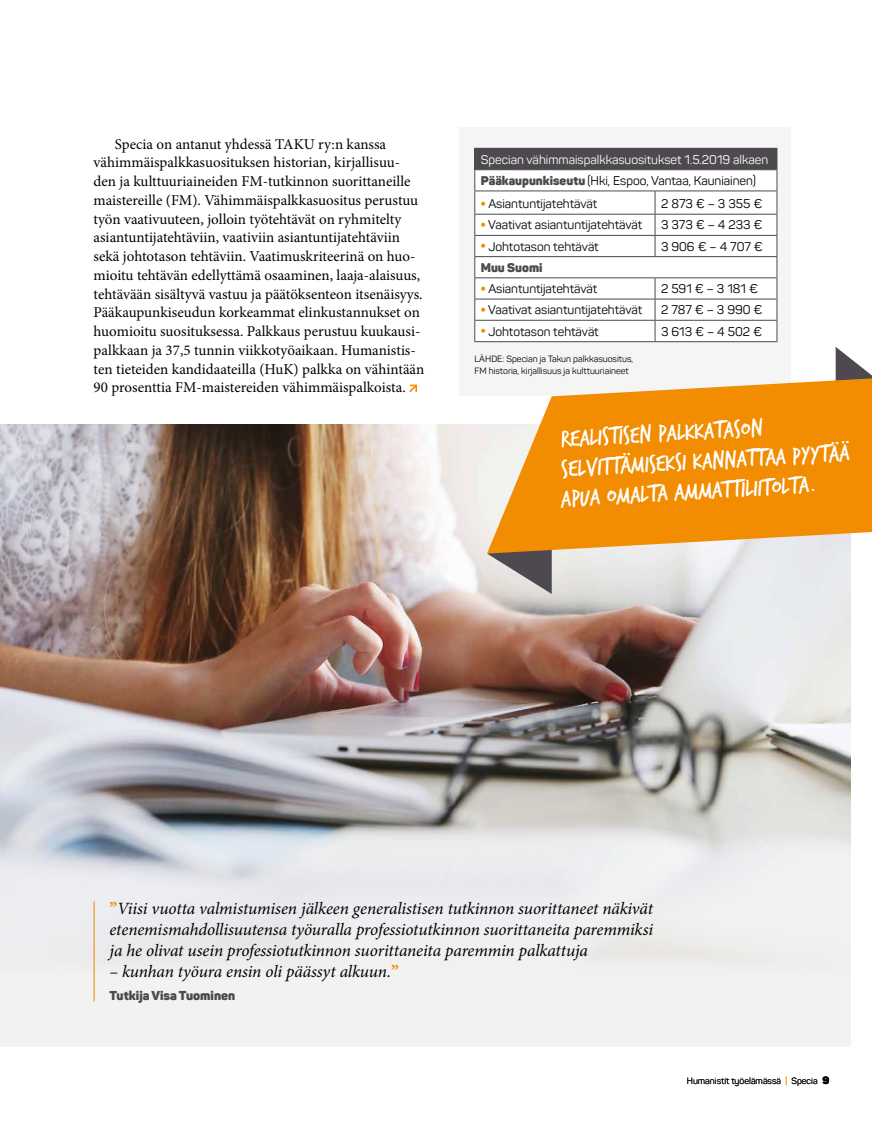
<style>
.page{position:relative;width:872px;height:1127px;background:#fff}
.page>*{position:absolute;margin:0;border:0;box-sizing:border-box;transform-origin:0 0}
.t1{font:25.5px/29.8px "Trash Hand";color:#fff}
.t2{font:italic 17.25px/21px "Minion Pro";letter-spacing:-.01em;color:#000;text-align:justify}
.t3{font:15px/18.8px "Minion Pro";color:#000}
.t4{font:900 12.75px "Panton";color:#4d494e}
.t5{font:12.45px "Panton";color:#000}
.t6{font:12.45px/21.1px "Panton";color:#fff}
.t7{font:900 12.45px "Panton";color:#4d494e}
.t8{font:9px/12px "Panton";color:#000}
.s1{font-weight:900;color:#4d494e}
.s2{color:#000}
.s3{font-weight:800;color:#f28c00}
.s4{font-weight:700;font-style:normal;color:#f28c00}
.s5{color:#f28c00}
.s6{font-weight:900;font-size:10.5px}
</style>
<div class="page">
<div style="left:0;top:424px;width:850px;height:622px;background:#f2f2f2"></div>
<img style="left:0;top:424px;width:850px;height:578px">
<div style="left:459px;top:128px;width:332px;height:268px;background:#f5f5f5"></div>
<div style="left:475px;top:148px;width:302px;height:22px;background:#4d494e"></div>
<div style="left:475px;top:170px;width:301px;height:171px;background:#fff"></div>
<hr style="left:474px;top:148px;width:181px;height:1px;background:#4d494e">
<hr style="left:474px;top:191px;width:181px;height:1px;background:#4d494e">
<hr style="left:655px;top:191px;width:122px;height:1px;background:#4d494e">
<svg style="left:654px;top:191px;width:1px;height:65px"></svg>
<hr style="left:474px;top:214px;width:181px;height:1px;background:#4d494e">
<hr style="left:655px;top:214px;width:122px;height:1px;background:#4d494e">
<hr style="left:474px;top:235px;width:181px;height:1px;background:#4d494e">
<hr style="left:655px;top:235px;width:122px;height:1px;background:#4d494e">
<hr style="left:474px;top:256px;width:181px;height:1px;background:#4d494e">
<hr style="left:655px;top:256px;width:122px;height:1px;background:#4d494e">
<svg style="left:474px;top:149px;width:1px;height:192px"></svg>
<hr style="left:474px;top:277px;width:181px;height:1px;background:#4d494e">
<hr style="left:655px;top:277px;width:122px;height:1px;background:#4d494e">
<svg style="left:654px;top:278px;width:1px;height:63px"></svg>
<svg style="left:776px;top:170px;width:1px;height:171px"></svg>
<hr style="left:474px;top:299px;width:181px;height:1px;background:#4d494e">
<hr style="left:655px;top:299px;width:122px;height:1px;background:#4d494e">
<hr style="left:474px;top:320px;width:181px;height:1px;background:#4d494e">
<hr style="left:655px;top:320px;width:122px;height:1px;background:#4d494e">
<hr style="left:474px;top:341px;width:181px;height:1px;background:#4d494e">
<hr style="left:655px;top:341px;width:122px;height:1px;background:#4d494e">
<svg style="left:409px;top:385px;width:8px;height:7px"></svg>
<svg style="left:487px;top:553px;width:65px;height:44px;background:#9c9798"></svg>
<svg style="left:835px;top:347px;width:37px;height:31px"></svg>
<svg style="left:487px;top:378px;width:385px;height:175px;fill:#f28c00"></svg>
<hr style="left:94px;top:901px;width:1px;height:100px;background:#f28c00">
<p class="t3" style="left:94px;top:134px;width:332px;text-indent:21px">Specia on antanut yhdessä TAKU ry:n kanssa vähimmäispalkkasuosituksen historian, kirjallisuu&shy;den ja kulttuuriaineiden FM-tutkinnon suorittaneille maistereille (FM). Vähimmäispalkkasuositus perustuu työn vaativuuteen, jolloin työtehtävät on ryhmitelty asiantuntijatehtäviin, vaativiin asiantuntijatehtäviin sekä johtotason tehtäviin. Vaatimuskriteerinä on huo&shy;mioitu tehtävän edellyttämä osaaminen, laaja-alaisuus, tehtävään sisältyvä vastuu ja päätöksenteon itsenäisyys.<br>Pääkaupunkiseudun korkeammat elinkustannukset on huomioitu suosituksessa. Palkkaus perustuu kuukausi&shy;palkkaan ja 37,5 tunnin viikkotyöaikaan. Humanistis&shy;ten tieteiden kandidaateilla (HuK) palkka on vähintään 90 prosenttia FM-maistereiden vähimmäispalkoista.</p>
<p class="t6" style="left:481px;top:149px;width:289px">Specian vähimmaispalkkasuositukset 1.5.2019 alkaen<br><span class="s1">Pääkaupunkiseutu</span> <span class="s2">(Hki, Espoo, Vantaa, Kauniainen)</span></p>
<p class="t5" style="left:481px;top:196px;width:118px"><span class="s3">•</span> Asiantuntijatehtävät</p>
<p class="t5" style="left:661px;top:196px;width:103px">2 873 € – 3 355 €</p>
<p class="t5" style="left:481px;top:217px;width:163px"><span class="s3">•</span> Vaativat asiantuntijatehtävät</p>
<p class="t5" style="left:661px;top:217px;width:103px">3 373 € – 4 233 €</p>
<p class="t5" style="left:481px;top:239px;width:119px"><span class="s3">•</span> Johtotason tehtävät</p>
<p class="t5" style="left:661px;top:239px;width:103px">3 906 € – 4 707 €</p>
<p class="t7" style="left:481px;top:259px;width:63px">Muu Suomi</p>
<p class="t5" style="left:481px;top:281px;width:118px"><span class="s3">•</span> Asiantuntijatehtävät</p>
<p class="t5" style="left:661px;top:281px;width:98px">2 591 € – 3 181 €</p>
<p class="t5" style="left:481px;top:302px;width:163px"><span class="s3">•</span> Vaativat asiantuntijatehtävät</p>
<p class="t5" style="left:661px;top:302px;width:103px">2 787 € – 3 990 €</p>
<p class="t5" style="left:481px;top:324px;width:119px"><span class="s3">•</span> Johtotason tehtävät</p>
<p class="t5" style="left:661px;top:324px;width:103px">3 613 € – 4 502 €</p>
<p class="t8" style="left:474px;top:352px;width:160px">LÄHDE: Specian ja Takun palkkasuositus,<br>FM historia, kirjallisuus ja kulttuuriaineet</p>
<h1 class="t1" style="left:557px;top:425px;width:292px;rotate:-3deg">Realistisen palkkatason selvittämiseksi kannattaa pyytää apua omalta ammattiliitolta.</h1>
<p class="t2" style="left:109px;top:898px;width:545px"><span class="s4">”</span>Viisi vuotta valmistumisen jälkeen generalistisen tutkinnon suorittaneet näkivät etenemismahdollisuutensa työuralla professiotutkinnon suorittaneita paremmiksi ja he olivat usein professiotutkinnon suorittaneita paremmin palkattuja</p>
<p class="t2" style="left:109px;top:961px;width:291px">– kunhan työura ensin oli päässyt alkuun.<span class="s4">”</span></p>
<p class="t4" style="left:109px;top:987px;width:127px">Tutkija Visa Tuominen</p>
<p class="t8" style="left:687px;top:1075px;width:144px">Humanistit työelämässä <span class="s5">|</span> Specia <span class="s6">9</span></p>
</div>
